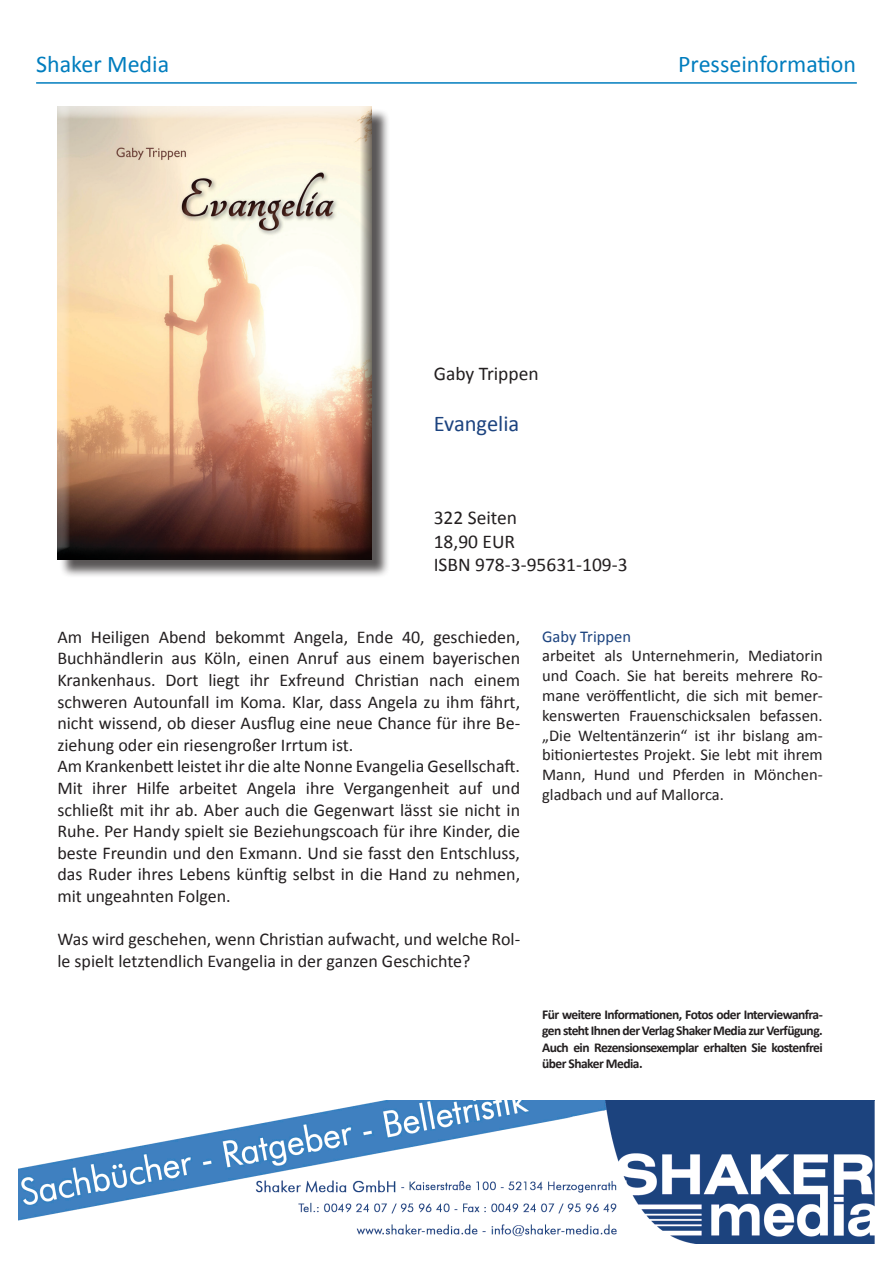
<style>
.page{position:relative;width:893px;height:1263px;background:#fff}
.page>*{position:absolute;margin:0;border:0;box-sizing:border-box;transform-origin:0 0}
.t1{font:24px "Calibri";color:#007dbe}
.t2{font:22.5px "Calibri";color:#1c437f}
.t3{font:19.5px "Calibri";color:#231f20}
.t4{font:18px/21.6px "Calibri";color:#231f20;text-align:justify}
.t5{font:16.5px/19.8px "Calibri";color:#231f20;text-align:justify}
.t6{font:16.5px "Calibri";color:#1c437f}
.t7{font:700 13.5px/16.5px "Calibri";letter-spacing:-.04em;color:#231f20}
</style>
<div class="page">
<img style="left:18px;top:1101px;width:857px;height:142px">
<hr style="left:36px;top:82px;width:821px;height:2px;background:#007dbe">
<div style="left:60px;top:109px;width:331px;height:469px;background:#231f20;opacity:.75"></div>
<div style="left:55px;top:107px;width:318px;height:465px;background:#231f20;opacity:.75"></div>
<p class="t1" style="left:36px;top:49px;width:135px">Shaker Media</p>
<p class="t1" style="left:678px;top:49px;width:179px">Presseinformation</p>
<p class="t3" style="left:434px;top:361px;width:107px">Gaby Trippen</p>
<p class="t2" style="left:434px;top:409px;width:87px">Evangelia</p>
<p class="t3" style="left:434px;top:505px;width:85px">322 Seiten</p>
<p class="t3" style="left:434px;top:529px;width:83px">18,90 EUR</p>
<p class="t3" style="left:434px;top:552px;width:195px">ISBN 978-3-95631-109-3</p>
<p class="t4" style="left:57px;top:626px;width:464px">Am Heiligen Abend bekommt Angela, Ende 40, geschieden, Buchhändlerin aus Köln, einen Anruf aus einem bayerischen Krankenhaus. Dort liegt ihr Exfreund Christian nach einem schweren Autounfall im Koma. Klar, dass Angela zu ihm fährt, nicht wissend, ob dieser Ausflug eine neue Chance für ihre Be&shy;ziehung oder ein riesengroßer Irrtum ist.</p>
<p class="t4" style="left:57px;top:756px;width:464px">Am Krankenbett leistet ihr die alte Nonne Evangelia Gesellschaft.<br>Mit ihrer Hilfe arbeitet Angela ihre Vergangenheit auf und schließt mit ihr ab. Aber auch die Gegenwart lässt sie nicht in Ruhe. Per Handy spielt sie Beziehungscoach für ihre Kinder, die beste Freundin und den Exmann. Und sie fasst den Entschluss, das Ruder ihres Lebens künftig selbst in die Hand zu nehmen, mit ungeahnten Folgen.</p>
<p class="t4" style="left:57px;top:928px;width:464px">Was wird geschehen, wenn Christian aufwacht, und welche Rol&shy;le spielt letztendlich Evangelia in der ganzen Geschichte?</p>
<p class="t6" style="left:542px;top:626px;width:90px">Gaby Trippen</p>
<p class="t5" style="left:542px;top:646px;width:282px">arbeitet als Unternehmerin, Mediatorin und Coach. Sie hat bereits mehrere Ro&shy;mane veröffentlicht, die sich mit bemer&shy;kenswerten Frauenschicksalen befassen. „Die Weltentänzerin“ ist ihr bislang am&shy;bitioniertestes Projekt. Sie lebt mit ihrem Mann, Hund und Pferden in Mönchen&shy;gladbach und auf Mallorca.</p>
<p class="t7" style="left:542px;top:1006px;width:282px">Für weitere Informationen, Fotos oder Interviewanfra&shy;gen steht Ihnen der Verlag Shaker Media zur Verfügung.</p>
<p class="t7" style="left:542px;top:1039px;width:282px">Auch ein Rezensionsexemplar erhalten Sie kostenfrei über Shaker Media.</p>
</div>
